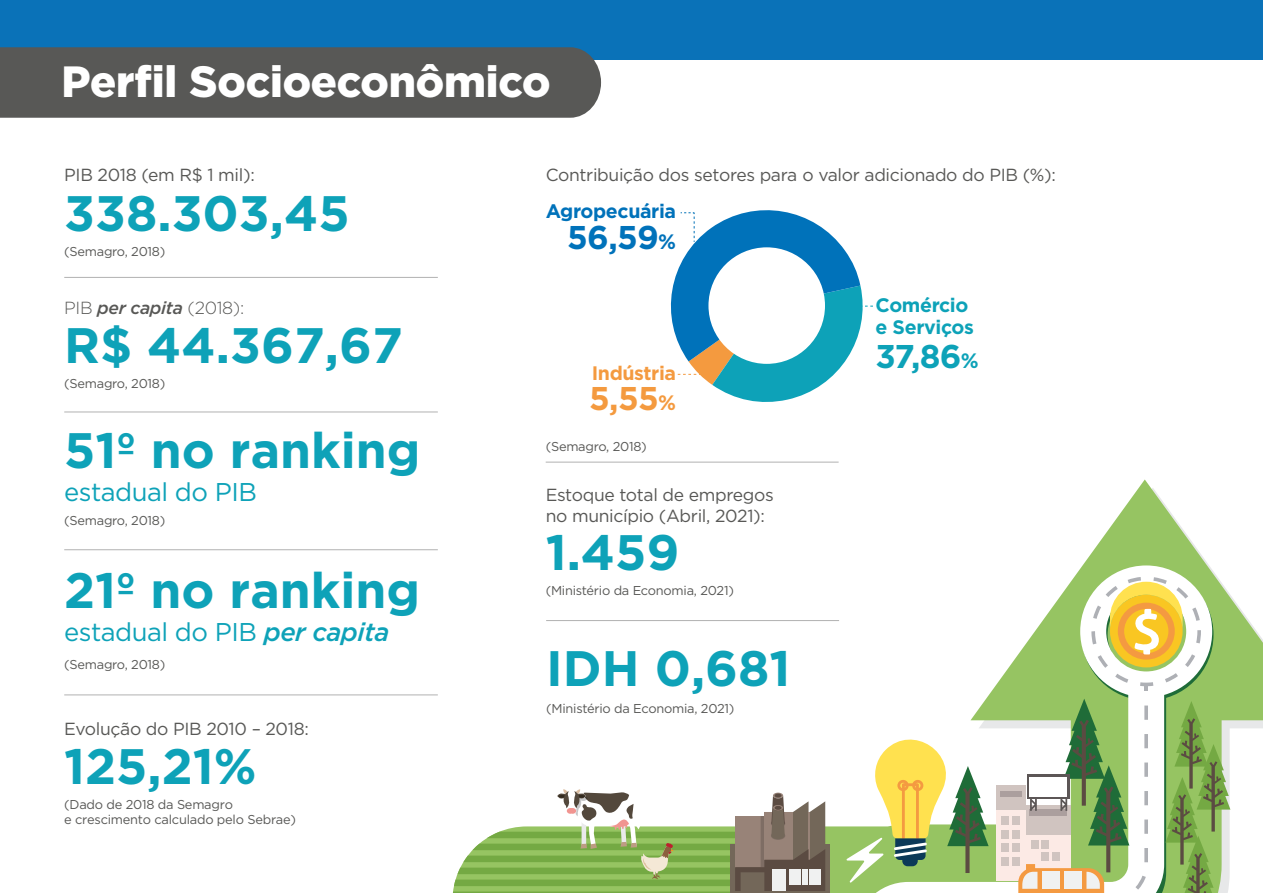
<style>
.page{position:relative;width:1263px;height:893px;background:#fff}
.page>*{position:absolute;margin:0;border:0;box-sizing:border-box;transform-origin:0 0}
.t1{font:700 49.8px "Gotham";color:#0ea2b8}
.t2{font:900 42px "Gotham S Sm";letter-spacing:-.02em;color:#fff}
.t3{font:700 32.85px "Gotham";color:#0072ba}
.t4{font:700 32.85px "Gotham";color:#0da2b8}
.t5{font:700 32.85px "Gotham";color:#f49a3f}
.t6{font:25.65px "Gotham";letter-spacing:-.02em;color:#0ea2b8}
.t7{font:700 19.5px "Gotham";letter-spacing:-.02em;color:#0da2b8}
.t8{font:700 19.5px "Gotham";letter-spacing:-.02em;color:#0072ba}
.t9{font:700 19.5px "Gotham";letter-spacing:-.02em;color:#f49a3f}
.t10{font:17.55px/21px "Gotham";letter-spacing:-.02em;color:#585856}
.t11{font:300 17.55px "Gotham";letter-spacing:-.02em;color:#585856}
.t12{font:12.9px/15.5px "Gotham";letter-spacing:-.02em;color:#585856}
.s1{font-weight:500;font-style:italic}
.s2{font-size:20.85px}
</style>
<div class="page">
<svg style="left:670px;top:210px;width:203px;height:192px"></svg>
<div style="left:708px;top:247px;width:117px;height:117px;background:#fff;border-radius:50%"></div>
<div style="left:0;top:0;width:1263px;height:60px;background:#0a72b8"></div>
<hr style="left:64px;top:411px;width:374px;height:1px;background:#b1b1b1">
<hr style="left:546px;top:462px;width:293px;height:1px;background:#b1b1b1">
<hr style="left:64px;top:277px;width:374px;height:1px;background:#b1b1b1">
<div style="left:0;top:47px;width:601px;height:71px;background:#585856"></div>
<svg style="left:64px;top:479px;width:1199px;height:331px"></svg>
<svg style="left:64px;top:565px;width:1148px;height:245px"></svg>
<svg style="left:73px;top:705px;width:943px;height:188px"></svg>
<svg style="left:846px;top:723px;width:143px;height:160px"></svg>
<svg style="left:1016px;top:569px;width:214px;height:324px"></svg>
<div style="left:730px;top:844px;width:100px;height:49px;background:#736759"></div>
<svg style="left:452px;top:789px;width:373px;height:104px"></svg>
<div style="left:809px;top:877px;width:5px;height:8px;background:#f0f1f1"></div>
<div style="left:815px;top:869px;width:6px;height:7px;background:#f0f1f1"></div>
<div style="left:815px;top:877px;width:6px;height:8px;background:#f0f1f1"></div>
<h2 class="t2" style="left:61px;top:52px;width:491px">Perfil Socioeconômico</h2>
<h3 class="t10" style="left:64px;top:164px;width:192px">PIB 2018 (em R$ 1 mil):</h3>
<h1 class="t1" style="left:64px;top:184px;width:287px">338.303,45</h1>
<p class="t12" style="left:64px;top:243px;width:103px">(Semagro, 2018)</p>
<h3 class="t11" style="left:64px;top:298px;width:182px">PIB <span class="s1">per capita</span> (2018):</h3>
<h1 class="t1" style="left:64px;top:316px;width:340px">R$ 44.367,67</h1>
<p class="t12" style="left:64px;top:375px;width:103px">(Semagro, 2018)</p>
<h1 class="t1" style="left:64px;top:422px;width:358px">51º no ranking</h1>
<h3 class="t6" style="left:64px;top:477px;width:194px">estadual do PIB</h3>
<p class="t12" style="left:64px;top:512px;width:103px">(Semagro, 2018)</p>
<h1 class="t1" style="left:64px;top:562px;width:357px">21º no ranking</h1>
<h3 class="t6" style="left:64px;top:618px;width:327px">estadual do PIB <span class="s1">per capita</span></h3>
<p class="t12" style="left:64px;top:657px;width:103px">(Semagro, 2018)</p>
<h3 class="t10" style="left:64px;top:718px;width:246px">Evolução do PIB 2010 – 2018:</h3>
<h1 class="t1" style="left:64px;top:737px;width:194px">125,21%</h1>
<p class="t12" style="left:64px;top:796px;width:233px">(Dado de 2018 da Semagro<br>e crescimento calculado pelo Sebrae)</p>
<h3 class="t10" style="left:546px;top:164px;width:512px">Contribuição dos setores para o valor adicionado do PIB (%):</h3>
<h3 class="t8" style="left:546px;top:199px;width:132px">Agropecuária</h3>
<h3 class="t3" style="left:567px;top:218px;width:110px">56,59<span class="s2">%</span></h3>
<h3 class="t9" style="left:592px;top:362px;width:86px">Indústria</h3>
<h3 class="t5" style="left:589px;top:380px;width:88px">5,55<span class="s2">%</span></h3>
<p class="t12" style="left:546px;top:438px;width:103px">(Semagro, 2018)</p>
<h3 class="t10" style="left:546px;top:484px;width:230px">Estoque total de empregos no município (Abril, 2021):</h3>
<h1 class="t1" style="left:546px;top:524px;width:135px">1.459</h1>
<p class="t12" style="left:546px;top:583px;width:190px">(Ministério da Economia, 2021)</p>
<h1 class="t1" style="left:546px;top:640px;width:246px">IDH 0,681</h1>
<p class="t12" style="left:546px;top:700px;width:190px">(Ministério da Economia, 2021)</p>
<h3 class="t7" style="left:875px;top:293px;width:94px">Comércio</h3>
<h3 class="t7" style="left:875px;top:316px;width:100px">e Serviços</h3>
<h3 class="t4" style="left:875px;top:337px;width:105px">37,86<span class="s2">%</span></h3>
</div>
